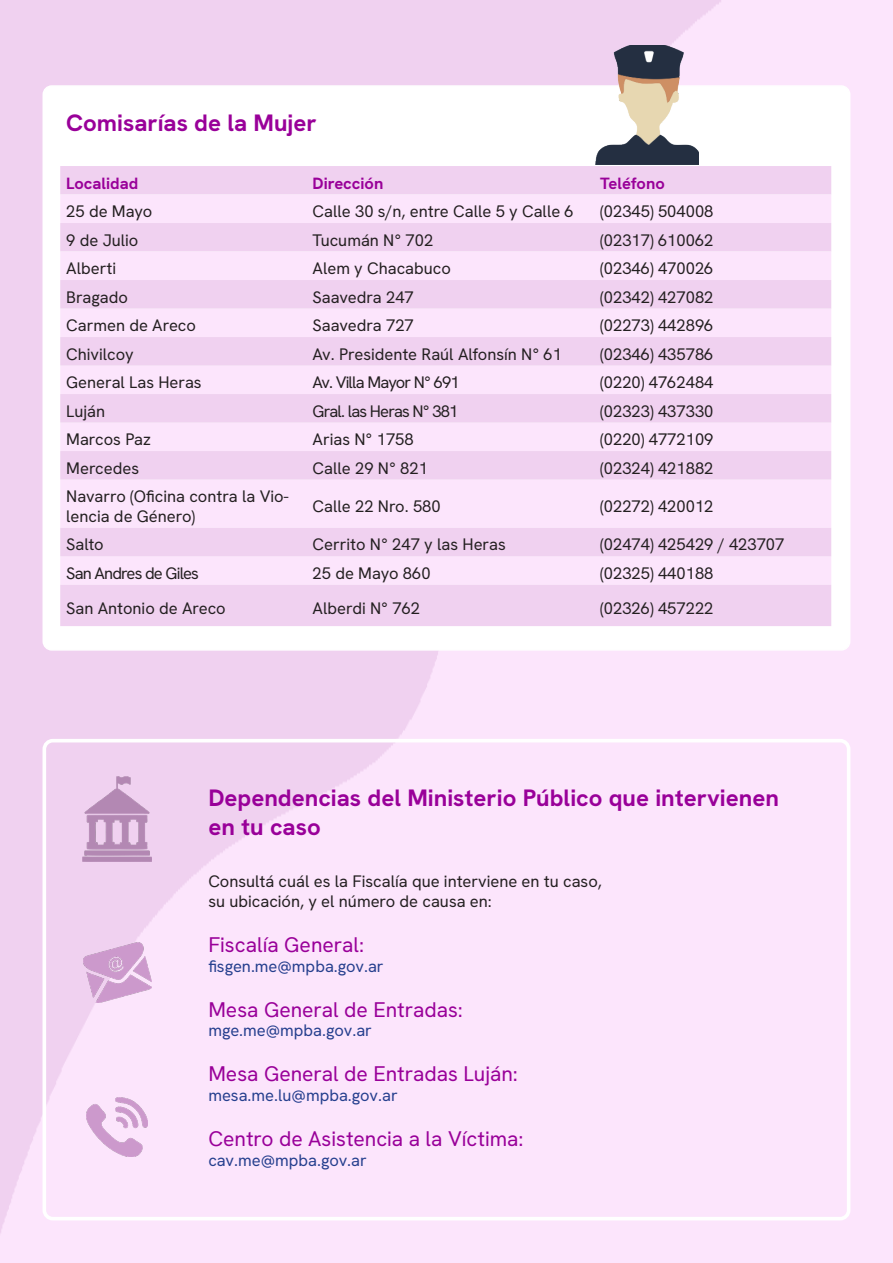
<style>
.page{position:relative;width:893px;height:1263px;background:#fff}
.page>*{position:absolute;margin:0;border:0;box-sizing:border-box;transform-origin:0 0}
.t1{font:700 24px "HK Grotesk";color:#909}
.t2{font:21px "HK Grotesk";color:#909}
.t3{font:16.5px/19.8px "HK Grotesk";color:#231f20}
.t4{font:16.5px "HK Grotesk";color:#253f8e}
.t5{font:16.5px "HK Grotesk";letter-spacing:-.05em;color:#231f20}
.t6{font:700 16.5px "HK Grotesk";color:#909}
</style>
<div class="page">
<div style="left:43px;top:739px;width:807px;height:481px;border:4px solid #fff;border-radius:9px"></div>
<img style="left:86px;top:1097px;width:62px;height:60px">
<img style="left:83px;top:943px;width:69px;height:59px">
<img style="left:83px;top:776px;width:68px;height:85px">
<svg style="left:60px;top:166px;width:771px;height:86px;background:#f4d8f4"></svg>
<div style="left:60px;top:252px;width:771px;height:28px;background:#fce5fc"></div>
<svg style="left:60px;top:280px;width:771px;height:346px;background:#f5daf5"></svg>
<img style="left:596px;top:45px;width:102px;height:119px">
<p class="t1" style="left:66px;top:107px;width:252px">Comisarías de la Mujer</p>
<p class="t6" style="left:66px;top:172px;width:74px">Localidad</p>
<p class="t6" style="left:313px;top:172px;width:72px">Dirección</p>
<p class="t6" style="left:600px;top:172px;width:66px">Teléfono</p>
<p class="t3" style="left:66px;top:201px;width:88px">25 de Mayo</p>
<p class="t3" style="left:313px;top:201px;width:263px">Calle 30 s/n, entre Calle 5 y Calle 6</p>
<p class="t3" style="left:600px;top:201px;width:115px">(02345) 504008</p>
<p class="t3" style="left:66px;top:229px;width:74px">9 de Julio</p>
<p class="t3" style="left:313px;top:229px;width:122px">Tucumán N° 702</p>
<p class="t3" style="left:600px;top:229px;width:115px">(02317) 610062</p>
<p class="t3" style="left:66px;top:258px;width:51px">Alberti</p>
<p class="t3" style="left:313px;top:258px;width:140px">Alem y Chacabuco</p>
<p class="t3" style="left:600px;top:258px;width:115px">(02346) 470026</p>
<p class="t3" style="left:66px;top:286px;width:63px">Bragado</p>
<p class="t3" style="left:313px;top:286px;width:103px">Saavedra 247</p>
<p class="t3" style="left:600px;top:286px;width:115px">(02342) 427082</p>
<p class="t3" style="left:66px;top:315px;width:131px">Carmen de Areco</p>
<p class="t3" style="left:313px;top:315px;width:103px">Saavedra 727</p>
<p class="t3" style="left:600px;top:315px;width:115px">(02273) 442896</p>
<p class="t3" style="left:66px;top:343px;width:69px">Chivilcoy</p>
<p class="t3" style="left:313px;top:343px;width:251px">Av. Presidente Raúl Alfonsín N° 61</p>
<p class="t3" style="left:600px;top:343px;width:115px">(02346) 435786</p>
<p class="t3" style="left:66px;top:372px;width:137px">General Las Heras</p>
<p class="t5" style="left:313px;top:372px;width:149px">Av. Villa Mayor N° 691</p>
<p class="t3" style="left:600px;top:372px;width:115px">(0220) 4762484</p>
<p class="t3" style="left:66px;top:400px;width:40px">Luján</p>
<p class="t5" style="left:313px;top:400px;width:147px">Gral. las Heras N° 381</p>
<p class="t3" style="left:600px;top:400px;width:115px">(02323) 437330</p>
<p class="t3" style="left:66px;top:429px;width:86px">Marcos Paz</p>
<p class="t3" style="left:313px;top:429px;width:103px">Arias N° 1758</p>
<p class="t3" style="left:600px;top:429px;width:115px">(0220) 4772109</p>
<p class="t3" style="left:66px;top:457px;width:74px">Mercedes</p>
<p class="t3" style="left:313px;top:457px;width:117px">Calle 29 N° 821</p>
<p class="t3" style="left:600px;top:457px;width:115px">(02324) 421882</p>
<p class="t3" style="left:66px;top:486px;width:224px">Navarro (Oficina contra la Vio&shy;lencia de Género)</p>
<p class="t3" style="left:313px;top:496px;width:130px">Calle 22 Nro. 580</p>
<p class="t3" style="left:600px;top:496px;width:115px">(02272) 420012</p>
<p class="t3" style="left:66px;top:534px;width:39px">Salto</p>
<p class="t3" style="left:313px;top:534px;width:195px">Cerrito N° 247 y las Heras</p>
<p class="t3" style="left:600px;top:534px;width:186px">(02474) 425429 / 423707</p>
<p class="t5" style="left:66px;top:562px;width:134px">San Andres de Giles</p>
<p class="t3" style="left:313px;top:563px;width:120px">25 de Mayo 860</p>
<p class="t3" style="left:600px;top:563px;width:115px">(02325) 440188</p>
<p class="t3" style="left:66px;top:598px;width:161px">San Antonio de Areco</p>
<p class="t3" style="left:313px;top:598px;width:109px">Alberdi N° 762</p>
<p class="t3" style="left:600px;top:598px;width:115px">(02326) 457222</p>
<p class="t1" style="left:208px;top:782px;width:572px">Dependencias del Ministerio Público que intervienen</p>
<p class="t1" style="left:208px;top:811px;width:114px">en tu caso</p>
<p class="t3" style="left:208px;top:871px;width:395px">Consultá cuál es la Fiscalía que interviene en tu caso,</p>
<p class="t3" style="left:208px;top:891px;width:285px">su ubicación, y el número de causa en:</p>
<p class="t2" style="left:208px;top:931px;width:157px">Fiscalía General:</p>
<p class="t4" style="left:208px;top:955px;width:177px">fisgen.me@mpba.gov.ar</p>
<p class="t2" style="left:208px;top:995px;width:256px">Mesa General de Entradas:</p>
<p class="t4" style="left:208px;top:1020px;width:165px">mge.me@mpba.gov.ar</p>
<p class="t2" style="left:208px;top:1060px;width:311px">Mesa General de Entradas Luján:</p>
<p class="t4" style="left:208px;top:1085px;width:191px">mesa.me.lu@mpba.gov.ar</p>
<p class="t2" style="left:208px;top:1125px;width:317px">Centro de Asistencia a la Víctima:</p>
<p class="t4" style="left:208px;top:1149px;width:160px">cav.me@mpba.gov.ar</p>
</div>
